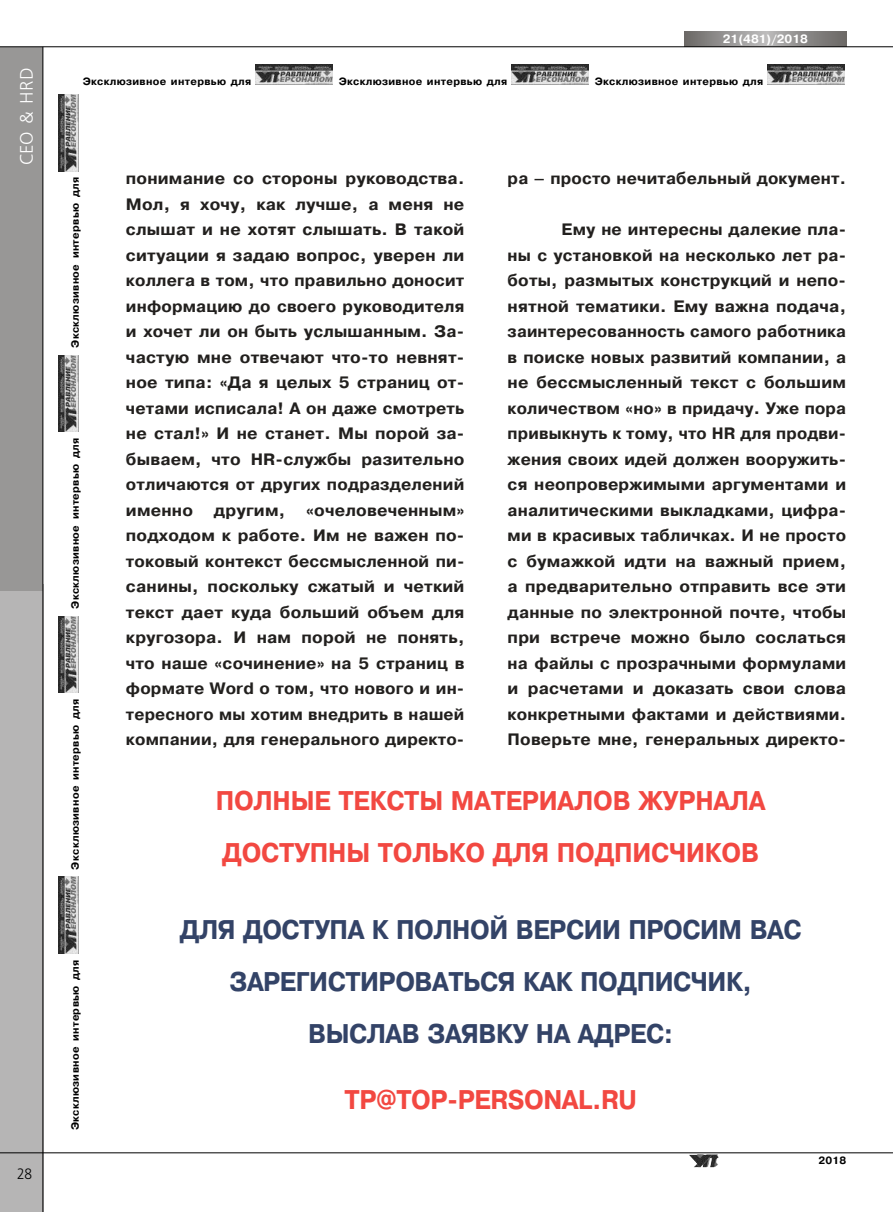
<style>
.page{position:relative;width:893px;height:1212px;background:#fff}
.page>*{position:absolute;margin:0;border:0;box-sizing:border-box;transform-origin:0 0}
.t1{font:700 27px "Pragmatica";letter-spacing:-.02em;color:#334367;scale:.92 1}
.t2{font:700 27px "Pragmatica";letter-spacing:-.02em;color:#f24841;scale:.92 1}
.t3{font:700 27px/52.1px "Pragmatica";letter-spacing:.11em;color:#f24841;scale:.92 1}
.t4{font:18px "Free Set C";color:#fff}
.t5{font:700 16.5px/25.5px "Pragmatica";letter-spacing:.01em;color:#22201e;text-align:justify}
.t6{font:15px "Free Set C";color:#000;scale:.9 1}
.t7{font:700 12px "Pragmatica";color:#fff}
.t8{font:700 10.5px "Pragmatica";letter-spacing:.03em;color:#000}
</style>
<div class="page">
<div style="left:0;top:584px;width:43px;height:628px;background:#b6b5b5"></div>
<div style="left:0;top:47px;width:43px;height:543px;background:#989796"></div>
<svg style="left:685px;top:31px;width:161px;height:15px;background:#918f8e"></svg>
<hr style="left:43px;top:47px;width:1px;height:1165px;background:#000">
<hr style="left:0;top:46px;width:893px;height:1px;background:#000">
<hr style="left:0;top:1152px;width:893px;height:1px;background:#000">
<img style="left:256px;top:65px;width:76px;height:20px">
<img style="left:512px;top:65px;width:76px;height:20px">
<img style="left:768px;top:65px;width:76px;height:20px">
<img style="left:59px;top:877px;width:20px;height:77px">
<img style="left:59px;top:616px;width:20px;height:77px">
<img style="left:59px;top:355px;width:20px;height:77px">
<img style="left:59px;top:94px;width:20px;height:77px">
<img style="left:689px;top:1154px;width:30px;height:13px">
<p class="t4" style="left:17px;top:165px;width:98px;rotate:-90deg">CEO &amp; HRD</p>
<p class="t6" style="left:17px;top:1165px;width:19px">28</p>
<p class="t7" style="left:723px;top:31px;width:87px">21(481)/2018</p>
<p class="t8" style="left:83px;top:74px;width:170px">Эксклюзивное интервью для</p>
<p class="t8" style="left:339px;top:74px;width:170px">Эксклюзивное интервью для</p>
<p class="t8" style="left:595px;top:74px;width:170px">Эксклюзивное интервью для</p>
<p class="t8" style="left:68px;top:348px;width:172px;rotate:-90deg">Эксклюзивное интервью для</p>
<p class="t8" style="left:68px;top:609px;width:172px;rotate:-90deg">Эксклюзивное интервью для</p>
<p class="t8" style="left:68px;top:869px;width:172px;rotate:-90deg">Эксклюзивное интервью для</p>
<p class="t8" style="left:68px;top:1130px;width:172px;rotate:-90deg">Эксклюзивное интервью для</p>
<p class="t5" style="left:126px;top:166px;width:340px">понимание со стороны руководства.<br>Мол, я хочу, как лучше, а меня не слышат и не хотят слышать. В такой ситуации я задаю вопрос, уверен ли коллега в том, что правильно доносит информацию до своего руководителя и хочет ли он быть услышанным. За&shy;частую мне отвечают что-то невнят&shy;ное типа: «Да я целых 5 страниц от&shy;четами исписала! А он даже смотреть не стал!» И не станет. Мы порой за&shy;бываем, что HR-службы разительно отличаются от других подразделений именно</p>
<p class="t5" style="left:126px;top:497px;width:340px;text-indent:180px">«очеловеченным» подходом к работе. Им не важен по&shy;токовый контекст бессмысленной пи&shy;санины, поскольку сжатый и четкий текст дает куда больший объем для кругозора. И нам порой не понять, что наше «сочинение» на 5 страниц в формате Word о том, что нового и ин&shy;тересного мы хотим внедрить в нашей компании, для генерального директо-</p>
<p class="t5" style="left:214px;top:497px;width:73px">другим,</p>
<p class="t5" style="left:508px;top:166px;width:340px">ра – просто нечитабельный документ.</p>
<p class="t5" style="left:508px;top:217px;width:340px;text-indent:54px">Ему не интересны далекие пла&shy;ны с установкой на несколько лет ра&shy;боты, размытых конструкций и непо&shy;нятной тематики. Ему важна подача, заинтересованность самого работника в поиске новых развитий компании, а не бессмысленный текст с большим количеством «но» в придачу. Уже пора привыкнуть к тому, что HR для продви&shy;жения своих идей должен вооружить&shy;ся неопровержимыми аргументами и аналитическими выкладками, цифра&shy;ми в красивых табличках. И не просто с бумажкой идти на важный прием, а предварительно отправить все эти данные по электронной почте, чтобы при встрече можно было сослаться на файлы с прозрачными формулами и расчетами и доказать свои слова конкретными фактами и действиями.<br>Поверьте мне, генеральных директо-</p>
<h1 class="t2" style="left:216px;top:783px;width:276px">Полные Тексты мате</h1>
<h1 class="t3" style="left:222px;top:775px;width:590px;text-indent:300px">риалов журнала доступ ны только для подпи</h1>
<h1 class="t2" style="left:651px;top:835px;width:115px">счиков</h1>
<h1 class="t1" style="left:180px;top:912px;width:276px">ДЛЯ ДОСТУПА К ПОЛНО</h1>
<h1 class="t1" style="left:489px;top:912px;width:191px">Й ВЕРСИИ ПРОС</h1>
<h1 class="t1" style="left:700px;top:912px;width:110px">ИМ ВАС</h1>
<h1 class="t1" style="left:229px;top:964px;width:570px">ЗАРЕГИСТИРО ВАТЬСЯ КАК ПОДПИСЧ ИК,</h1>
<h1 class="t1" style="left:308px;top:1016px;width:41px">ВЫСЛ</h1>
<h1 class="t1" style="left:386px;top:1016px;width:314px">АВ ЗАЯВКУ НА АДРЕС:</h1>
<h1 class="t2" style="left:345px;top:1082px;width:319px">TP@TOP-PERSONAL.RU</h1>
<p class="t8" style="left:818px;top:1154px;width:29px">2018</p>
</div>
